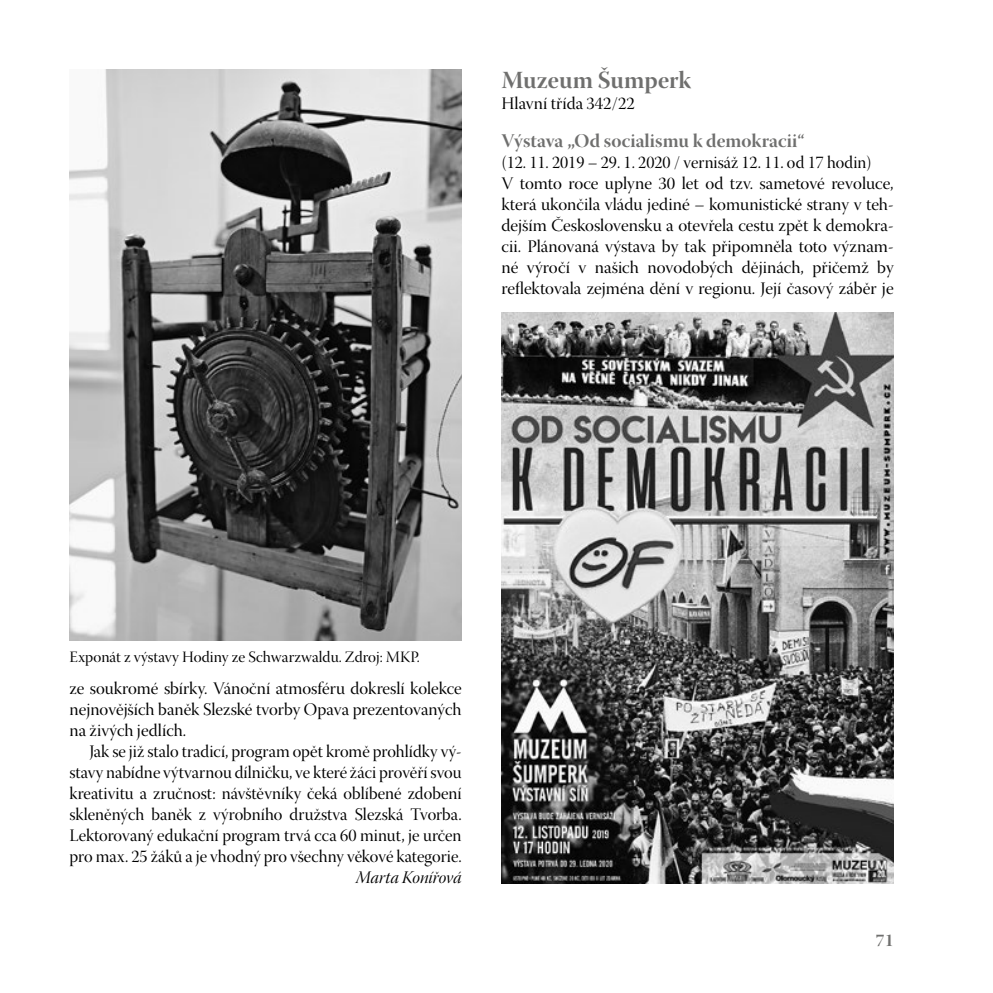
<style>
.page{position:relative;width:993px;height:993px;background:#fff}
.page>*{position:absolute;margin:0;border:0;box-sizing:border-box;transform-origin:0 0}
.Nadpis{font:24.5px "Warnock Pro Bold Disp";letter-spacing:.005em;color:#6f6f6e}
.Výstava{font:19.25px "Warnock Pro Bold Disp";color:#6f6f6e}
.Bez{font:17.5px/21px "Warnock Pro Disp";color:#000;text-align:justify}
.Podpis{font:17.5px "Warnock Pro It Disp";color:#000}
.t1{font:17.5px "Warnock Pro Bold Disp";color:#6f6f6e}
.Popiska_foto{font:15.75px "Warnock Pro Disp";color:#000}
</style>
<div class="page">
<img style="left:69px;top:69px;width:392px;height:571px">
<img style="left:501px;top:313px;width:392px;height:570px">
<p class="Nadpis" style="left:501px;top:65px;width:191px">Muzeum Šumperk</p>
<p class="Bez" style="left:501px;top:94px;width:135px">Hlavní třída 342/22</p>
<p class="Výstava" style="left:501px;top:129px;width:305px">Výstava „Od socialismu k demokracii“</p>
<p class="Bez" style="left:501px;top:154px;width:372px">(12. 11. 2019 – 29. 1. 2020 / vernisáž 12. 11. od 17 hodin)</p>
<p class="Bez" style="left:501px;top:175px;width:393px">V tomto roce uplyne 30 let od tzv. sametové revoluce, která ukončila vládu jediné – komunistické strany v teh&shy;dejším Československu a otevřela cestu zpět k demokra&shy;cii. Plánovaná výstava by tak připomněla toto význam&shy;né výročí v našich novodobých dějinách, přičemž by reflektovala zejména dění v regionu. Její časový záběr je</p>
<p class="Popiska_foto" style="left:69px;top:648px;width:352px">Exponát z výstavy Hodiny ze Schwarzwaldu. Zdroj: MKP.</p>
<p class="Bez" style="left:69px;top:679px;width:393px">ze soukromé sbírky. Vánoční atmosféru dokreslí kolekce nejnovějších baněk Slezské tvorby Opava prezentovaných na živých jedlích.</p>
<p class="Bez" style="left:69px;top:742px;width:393px;text-indent:20px">Jak se již stalo tradicí, program opět kromě prohlídky vý&shy;stavy nabídne výtvarnou dílničku, ve které žáci prověří svou kreativitu a zručnost: návštěvníky čeká oblíbené zdobení skleněných baněk z výrobního družstva Slezská Tvorba.<br>Lektorovaný edukační program trvá cca 60 minut, je určen pro max. 25 žáků a je vhodný pro všechny věkové kategorie.</p>
<p class="Podpis" style="left:355px;top:867px;width:107px">Marta Konířová</p>
<p class="t1" style="left:875px;top:929px;width:19px">71</p>
</div>
